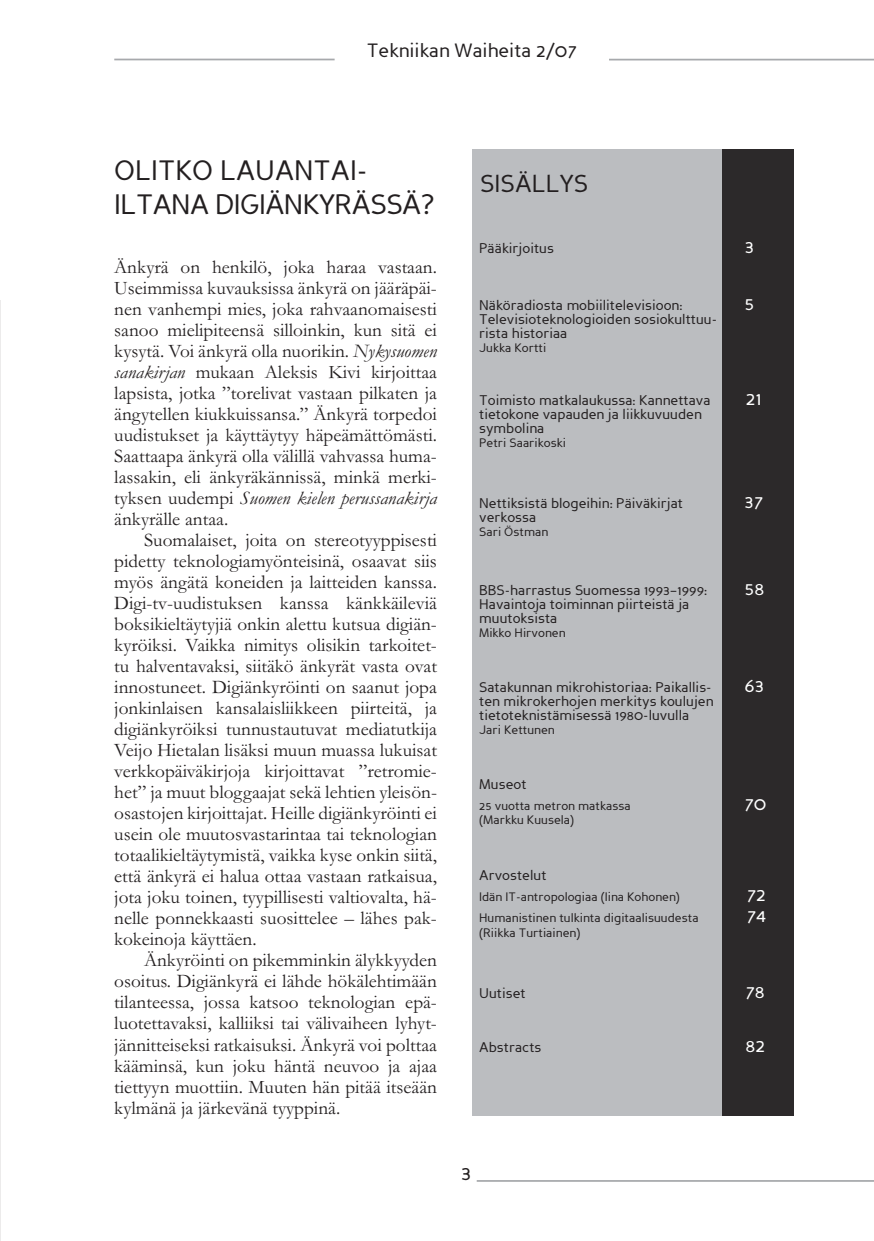
<style>
.page{position:relative;width:874px;height:1241px;background:#fff}
.page>*{position:absolute;margin:0;border:0;box-sizing:border-box;transform-origin:0 0}
.t1{font:28px/33.6px "Perspective Sans";letter-spacing:-.02em;color:#231f20}
.t2{font:24.5px "Perspective Sans";color:#231f20}
.t3{font:21px "Perspective Sans";color:#231f20}
.t4{font:19.25px/21px "Garamond";color:#231f20;text-align:justify}
.t5{font:19.25px "Perspective Sans";color:#231f20}
.t6{font:19.25px "Perspective Sans";color:#fff}
.t7{font:14px/14px "Perspective Sans";color:#231f20}
.t8{font:12.25px "Perspective Sans";color:#231f20}
.s1{font-style:italic}
</style>
<div class="page">
<svg style="left:0;top:300px;width:1px;height:940px"></svg>
<hr style="left:476px;top:1180px;width:397px;height:2px;background:#a7a9ac">
<hr style="left:609px;top:59px;width:264px;height:1px;background:#a7a9ac">
<hr style="left:114px;top:59px;width:220px;height:1px;background:#a7a9ac">
<div style="left:471px;top:149px;width:252px;height:967px;background:#bbbdc0"></div>
<div style="left:722px;top:149px;width:72px;height:967px;background:#2c292a"></div>
<p class="t5" style="left:366px;top:43px;width:211px">Tekniikan Waiheita 2/07</p>
<h1 class="t1" style="left:114px;top:156px;width:322px">OLITKO LAUANTAI-<br>ILTANA DIGIÄNKYRÄSSÄ?</h1>
<p class="t4" style="left:114px;top:259px;width:324px">Änkyrä on henkilö, joka haraa vastaan.<br>Useimmissa kuvauksissa änkyrä on jääräpäi&shy;nen vanhempi mies, joka rahvaanomaisesti sanoo mielipiteensä silloinkin, kun sitä ei kysytä. Voi änkyrä olla nuorikin. <span class="s1">Nykysuomen sanakirjan</span> mukaan Aleksis Kivi kirjoittaa lapsista, jotka ”torelivat vastaan pilkaten ja ängytellen kiukkuissansa.” Änkyrä torpedoi uudistukset ja käyttäytyy häpeämättömästi.<br>Saattaapa änkyrä olla välillä vahvassa huma&shy;lassakin, eli änkyräkännissä, minkä merki&shy;tyksen uudempi <span class="s1">Suomen kielen perussanakirja </span>änkyrälle antaa.</p>
<p class="t4" style="left:114px;top:532px;width:324px;text-indent:30px">Suomalaiset, joita on stereotyyppisesti pidetty teknologiamyönteisinä, osaavat siis myös ängätä koneiden ja laitteiden kanssa.<br>Digi-tv-uudistuksen kanssa känkkäileviä boksikieltäytyjiä onkin alettu kutsua digiän&shy;kyröiksi. Vaikka nimitys olisikin tarkoitet&shy;tu halventavaksi, siitäkö änkyrät vasta ovat innostuneet. Digiänkyröinti on saanut jopa jonkinlaisen kansalaisliikkeen piirteitä, ja digiänkyröiksi tunnustautuvat mediatutkija Veijo Hietalan lisäksi muun muassa lukuisat verkkopäiväkirjoja kirjoittavat ”retromie&shy;het” ja muut bloggaajat sekä lehtien yleisön&shy;osastojen kirjoittajat. Heille digiänkyröinti ei usein ole muutosvastarintaa tai teknologian totaalikieltäytymistä, vaikka kyse onkin siitä, että änkyrä ei halua ottaa vastaan ratkaisua, jota joku toinen, tyypillisesti valtiovalta, hä&shy;nelle ponnekkaasti suosittelee – lähes pak&shy;kokeinoja käyttäen.</p>
<p class="t4" style="left:114px;top:952px;width:324px;text-indent:30px">Änkyröinti on pikemminkin älykkyyden osoitus. Digiänkyrä ei lähde hökälehtimään tilanteessa, jossa katsoo teknologian epä&shy;luotettavaksi, kalliiksi tai välivaiheen lyhyt&shy;jännitteiseksi ratkaisuksi. Änkyrä voi polttaa kääminsä, kun joku häntä neuvoo ja ajaa tiettyyn muottiin. Muuten hän pitää itseään kylmänä ja järkevänä tyyppinä.</p>
<p class="t2" style="left:480px;top:175px;width:109px">SISÄLLYS</p>
<p class="t7" style="left:479px;top:242px;width:76px">Pääkirjoitus</p>
<p class="t6" style="left:744px;top:238px;width:11px">3</p>
<p class="t7" style="left:479px;top:299px;width:205px">Näköradiosta mobiilitelevisioon:</p>
<p class="t6" style="left:744px;top:296px;width:11px">5</p>
<p class="t7" style="left:479px;top:313px;width:239px">Televisioteknologioiden sosiokulttuu&shy;rista historiaa</p>
<p class="t8" style="left:479px;top:343px;width:69px">Jukka Kortti</p>
<p class="t7" style="left:479px;top:395px;width:233px">Toimisto matkalaukussa: Kannettava</p>
<p class="t6" style="left:745px;top:391px;width:17px">21</p>
<p class="t7" style="left:479px;top:409px;width:224px">tietokone vapauden ja liikkuvuuden symbolina</p>
<p class="t8" style="left:479px;top:438px;width:88px">Petri Saarikoski</p>
<p class="t7" style="left:479px;top:497px;width:205px">Nettiksistä blogeihin: Päiväkirjat</p>
<p class="t6" style="left:744px;top:494px;width:20px">37</p>
<p class="t7" style="left:479px;top:511px;width:59px">verkossa</p>
<p class="t8" style="left:479px;top:527px;width:71px">Sari Östman</p>
<p class="t7" style="left:479px;top:585px;width:229px">BBS-harrastus Suomessa 1993–1999:</p>
<p class="t6" style="left:744px;top:581px;width:21px">58</p>
<p class="t7" style="left:479px;top:599px;width:212px">Havaintoja toiminnan piirteistä ja muutoksista</p>
<p class="t8" style="left:479px;top:628px;width:88px">Mikko Hirvonen</p>
<p class="t7" style="left:479px;top:681px;width:234px">Satakunnan mikrohistoriaa: Paikallis-</p>
<p class="t6" style="left:744px;top:678px;width:21px">63</p>
<p class="t7" style="left:479px;top:695px;width:236px">ten mikrokerhojen merkitys koulujen tietoteknistämisessä 1980-luvulla</p>
<p class="t8" style="left:479px;top:725px;width:77px">Jari Kettunen</p>
<p class="t7" style="left:479px;top:778px;width:49px">Museot</p>
<p class="t8" style="left:479px;top:801px;width:153px">25 vuotta metron matkassa</p>
<p class="t6" style="left:744px;top:796px;width:24px">70</p>
<p class="t8" style="left:479px;top:815px;width:96px">(Markku Kuusela)</p>
<p class="t7" style="left:479px;top:870px;width:69px">Arvostelut</p>
<p class="t8" style="left:479px;top:892px;width:202px">Idän IT-antropologiaa (Iina Kohonen)</p>
<p class="t6" style="left:746px;top:887px;width:21px">72</p>
<p class="t8" style="left:479px;top:913px;width:221px">Humanistinen tulkinta digitaalisuudesta</p>
<p class="t6" style="left:746px;top:908px;width:21px">74</p>
<p class="t8" style="left:479px;top:928px;width:103px">(Riikka Turtiainen)</p>
<p class="t7" style="left:479px;top:987px;width:48px">Uutiset</p>
<p class="t6" style="left:745px;top:984px;width:21px">78</p>
<p class="t7" style="left:479px;top:1041px;width:64px">Abstracts</p>
<p class="t6" style="left:745px;top:1038px;width:21px">82</p>
<p class="t3" style="left:461px;top:1164px;width:12px">3</p>
</div>
